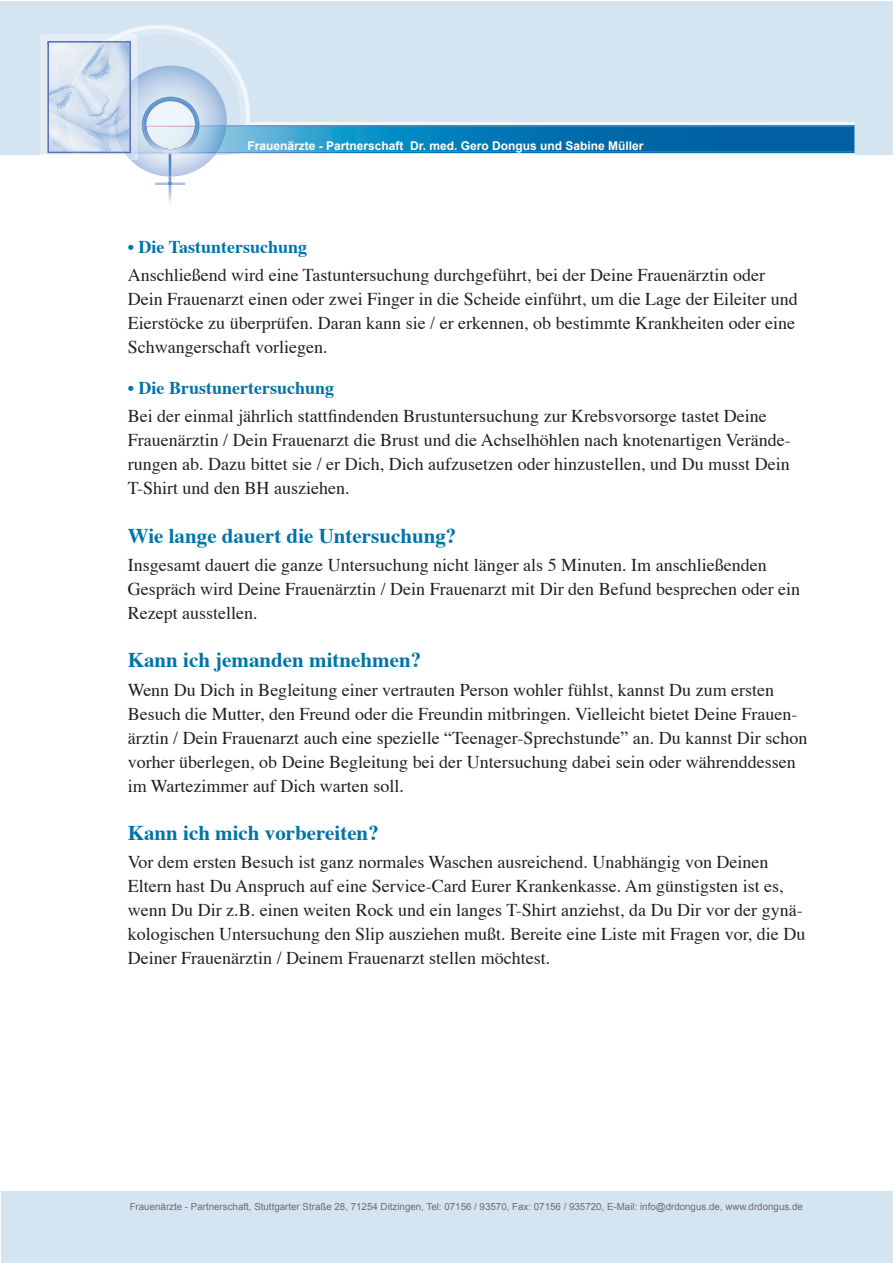
<style>
.page{position:relative;width:893px;height:1263px;background:#fff}
.page>*{position:absolute;margin:0;border:0;box-sizing:border-box;transform-origin:0 0}
.t1{font:700 21px "Times";color:#0074a8}
.t2{font:18px/24px "Times";color:#231f20}
.t3{font:700 18px "Times";color:#0074a8}
.t4{font:700 12px "Arial";color:#fff}
.t5{font:9.75px "Arial";color:#6c6d70}
</style>
<div class="page">
<div style="left:1px;top:1px;width:892px;height:153px;background:#d5e4f1"></div>
<svg style="left:40px;top:25px;width:815px;height:178px"></svg>
<div style="left:1px;top:1191px;width:892px;height:72px;background:#d5e4f1"></div>
<p class="t4" style="left:247px;top:139px;width:398px">Frauenärzte - Partnerschaft Dr. med. Gero Dongus und Sabine Müller</p>
<p class="t3" style="left:128px;top:235px;width:181px">• Die Tastuntersuchung</p>
<p class="t2" style="left:128px;top:264px;width:671px">Anschließend wird eine Tastuntersuchung durchgeführt, bei der Deine Frauenärztin oder Dein Frauenarzt einen oder zwei Finger in die Scheide einführt, um die Lage der Eileiter und Eierstöcke zu überprüfen. Daran kann sie / er erkennen, ob bestimmte Krankheiten oder eine Schwangerschaft vorliegen.</p>
<p class="t3" style="left:128px;top:376px;width:208px">• Die Brustunertersuchung</p>
<p class="t2" style="left:128px;top:405px;width:664px">Bei der einmal jährlich stattfindenden Brustuntersuchung zur Krebsvorsorge tastet Deine Frauenärztin / Dein Frauenarzt die Brust und die Achselhöhlen nach knotenartigen Verände&shy;rungen ab. Dazu bittet sie / er Dich, Dich aufzusetzen oder hinzustellen, und Du musst Dein T-Shirt und den BH ausziehen.</p>
<p class="t1" style="left:128px;top:522px;width:330px">Wie lange dauert die Untersuchung?</p>
<p class="t2" style="left:128px;top:554px;width:674px">Insgesamt dauert die ganze Untersuchung nicht länger als 5 Minuten. Im anschließenden<br>Gespräch wird Deine Frauenärztin / Dein Frauenarzt mit Dir den Befund besprechen oder ein<br>Rezept ausstellen.</p>
<p class="t1" style="left:128px;top:646px;width:295px">Kann ich jemanden mitnehmen?</p>
<p class="t2" style="left:128px;top:678px;width:681px">Wenn Du Dich in Begleitung einer vertrauten Person wohler fühlst, kannst Du zum ersten Besuch die Mutter, den Freund oder die Freundin mitbringen. Vielleicht bietet Deine Frauen&shy;ärztin / Dein Frauenarzt auch eine spezielle “Teenager-Sprechstunde” an. Du kannst Dir schon vorher überlegen, ob Deine Begleitung bei der Untersuchung dabei sein oder währenddessen im Wartezimmer auf Dich warten soll.</p>
<p class="t1" style="left:128px;top:819px;width:253px">Kann ich mich vorbereiten?</p>
<p class="t2" style="left:128px;top:851px;width:679px">Vor dem ersten Besuch ist ganz normales Waschen ausreichend. Unabhängig von Deinen Eltern hast Du Anspruch auf eine Service-Card Eurer Krankenkasse. Am günstigsten ist es, wenn Du Dir z.B. einen weiten Rock und ein langes T-Shirt anziehst, da Du Dir vor der gynä&shy;kologischen Untersuchung den Slip ausziehen mußt. Bereite eine Liste mit Fragen vor, die Du Deiner Frauenärztin / Deinem Frauenarzt stellen möchtest.</p>
<p class="t5" style="left:130px;top:1201px;width:675px">Frauenärzte - Partnerschaft, Stuttgarter Straße 28, 71254 Ditzingen, Tel: 07156 / 93570, Fax: 07156 / 935720, E-Mail: info@drdongus.de, www.drdongus.de</p>
</div>
